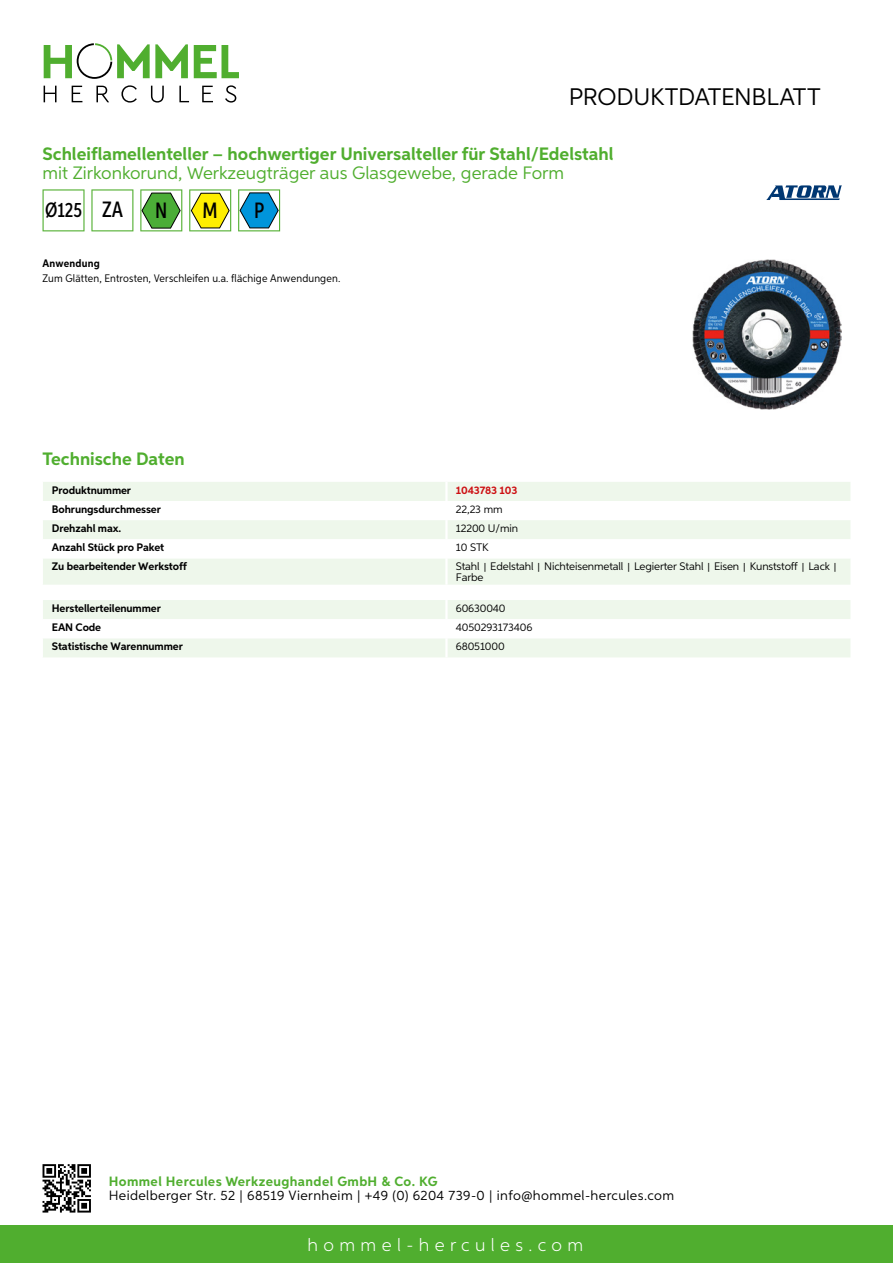
<style>
.page{position:relative;width:893px;height:1263px;background:#fff}
.page>*{position:absolute;margin:0;border:0;box-sizing:border-box;transform-origin:0 0}
.t1{font:24px "Aspira";letter-spacing:-.01em;color:#000}
.t2{font:500 22.2px "Aspira XX Nar";color:#000}
.t3{font:500 20.7px "Aspira XX Nar";color:#000}
.t4{font:700 18px "Aspira";color:#50ae2f}
.t5{font:18px "Aspira";color:#50ae2f}
.t6{font:300 18px "Aspira";letter-spacing:.3em;color:#fff}
.t7{font:13.5px "Aspira";letter-spacing:.03em;color:#000}
.t8{font:700 13.5px "Aspira";letter-spacing:.03em;color:#50ae2f}
.t9{font:700 10.95px "Aspira";letter-spacing:-.01em;color:#000}
.t10{font:10.95px/10.9px "Aspira";letter-spacing:-.01em;color:#000}
.t11{font:10.95px "Aspira Nar";letter-spacing:.015em;color:#000}
.t12{font:700 10.95px "Aspira";letter-spacing:-.01em;color:#cd1013}
.t13{font:700 10.95px "Aspira Nar";letter-spacing:.02em;color:#000}
.s1{font-size:22.2px}
.s2{font-family:"Wuerth Global";font-size:10.5px}
</style>
<div class="page">
<div style="left:0;top:1226px;width:893px;height:37px;background:#50ae2f"></div>
<svg style="left:43px;top:1164px;width:48px;height:48px"></svg>
<svg style="left:194px;top:45px;width:45px;height:33px"></svg>
<svg style="left:44px;top:43px;width:144px;height:36px"></svg>
<svg style="left:44px;top:86px;width:13px;height:16px"></svg>
<svg style="left:72px;top:86px;width:10px;height:16px"></svg>
<svg style="left:96px;top:86px;width:13px;height:16px"></svg>
<svg style="left:121px;top:85px;width:16px;height:18px"></svg>
<svg style="left:151px;top:86px;width:13px;height:17px"></svg>
<svg style="left:179px;top:86px;width:10px;height:16px"></svg>
<svg style="left:202px;top:86px;width:11px;height:16px"></svg>
<svg style="left:225px;top:85px;width:11px;height:18px"></svg>
<div style="left:43px;top:482px;width:807px;height:103px;background:#eef7eb"></div>
<svg style="left:43px;top:501px;width:807px;height:57px"></svg>
<hr style="left:445px;top:482px;width:3px;height:19px;background:#fff">
<hr style="left:445px;top:501px;width:3px;height:19px;background:#fff">
<hr style="left:445px;top:520px;width:3px;height:19px;background:#fff">
<hr style="left:445px;top:539px;width:3px;height:19px;background:#fff">
<hr style="left:445px;top:558px;width:3px;height:27px;background:#fff">
<svg style="left:43px;top:600px;width:807px;height:57px"></svg>
<hr style="left:445px;top:638px;width:3px;height:19px;background:#fff">
<svg style="left:43px;top:189px;width:42px;height:42px"></svg>
<svg style="left:91px;top:189px;width:42px;height:42px"></svg>
<svg style="left:140px;top:189px;width:42px;height:42px"></svg>
<svg style="left:189px;top:189px;width:42px;height:42px"></svg>
<svg style="left:238px;top:189px;width:42px;height:42px"></svg>
<img style="left:692px;top:259px;width:150px;height:150px">
<svg style="left:766px;top:185px;width:76px;height:15px"></svg>
<h1 class="t1" style="left:569px;top:82px;width:253px">Produktdatenblatt</h1>
<h3 class="t4" style="left:43px;top:142px;width:573px">Schleiflamellenteller – hochwertiger Universalteller für Stahl/Edelstahl</h3>
<h3 class="t5" style="left:43px;top:162px;width:523px">mit Zirkonkorund, Werkzeugträger aus Glasgewebe, gerade Form</h3>
<h3 class="t3" style="left:45px;top:197px;width:80px">Ø125 <span class="s1">ZA</span></h3>
<h2 class="t2" style="left:155px;top:197px;width:14px">N</h2>
<h2 class="t2" style="left:203px;top:197px;width:17px">M</h2>
<h2 class="t2" style="left:254px;top:197px;width:12px">P</h2>
<p class="t13" style="left:43px;top:257px;width:59px">Anwendung</p>
<p class="t11" style="left:43px;top:272px;width:299px">Zum Glätten, Entrosten, Verschleifen u.a. flächige Anwendungen.</p>
<h3 class="t4" style="left:43px;top:448px;width:144px">Technische Daten</h3>
<p class="t9" style="left:52px;top:483px;width:81px">Produktnummer</p>
<p class="t12" style="left:456px;top:483px;width:63px">1043783 103</p>
<p class="t9" style="left:52px;top:502px;width:111px">Bohrungsdurchmesser</p>
<p class="t10" style="left:456px;top:503px;width:48px">22,23 mm</p>
<p class="t9" style="left:52px;top:521px;width:71px">Drehzahl max.</p>
<p class="t10" style="left:456px;top:523px;width:64px">12200 U/min</p>
<p class="t9" style="left:52px;top:541px;width:114px">Anzahl Stück pro Paket</p>
<p class="t10" style="left:456px;top:542px;width:28px">10 STK</p>
<p class="t9" style="left:52px;top:560px;width:137px">Zu bearbeitender Werkstoff</p>
<p class="t10" style="left:456px;top:561px;width:383px">Stahl <span class="s2">|</span> Edelstahl <span class="s2">|</span> N ichteisenmetall <span class="s2">|</span> Legierter Stahl <span class="s2">|</span> Eisen <span class="s2">|</span> Kunststoff <span class="s2">|</span> Lack <span class="s2">|<br></span>Farbe</p>
<p class="t9" style="left:52px;top:601px;width:111px">Herstellerteilenummer</p>
<p class="t10" style="left:456px;top:602px;width:51px">60630040</p>
<p class="t9" style="left:52px;top:621px;width:51px">EAN Code</p>
<p class="t10" style="left:456px;top:622px;width:78px">4050293173406</p>
<p class="t9" style="left:52px;top:640px;width:132px">Statistische Warennummer</p>
<p class="t10" style="left:456px;top:641px;width:50px">68051000</p>
<p class="t8" style="left:109px;top:1172px;width:330px">Hommel Hercules Werkzeughandel GmbH &amp; Co. KG</p>
<p class="t7" style="left:109px;top:1187px;width:567px">Heidelberger Str. 52 | 68519 Viernheim | +49 (0) 6204 739-0 | info@hommel-hercules.com</p>
<h3 class="t6" style="left:307px;top:1234px;width:277px">hommel-hercules.com</h3>
</div>
